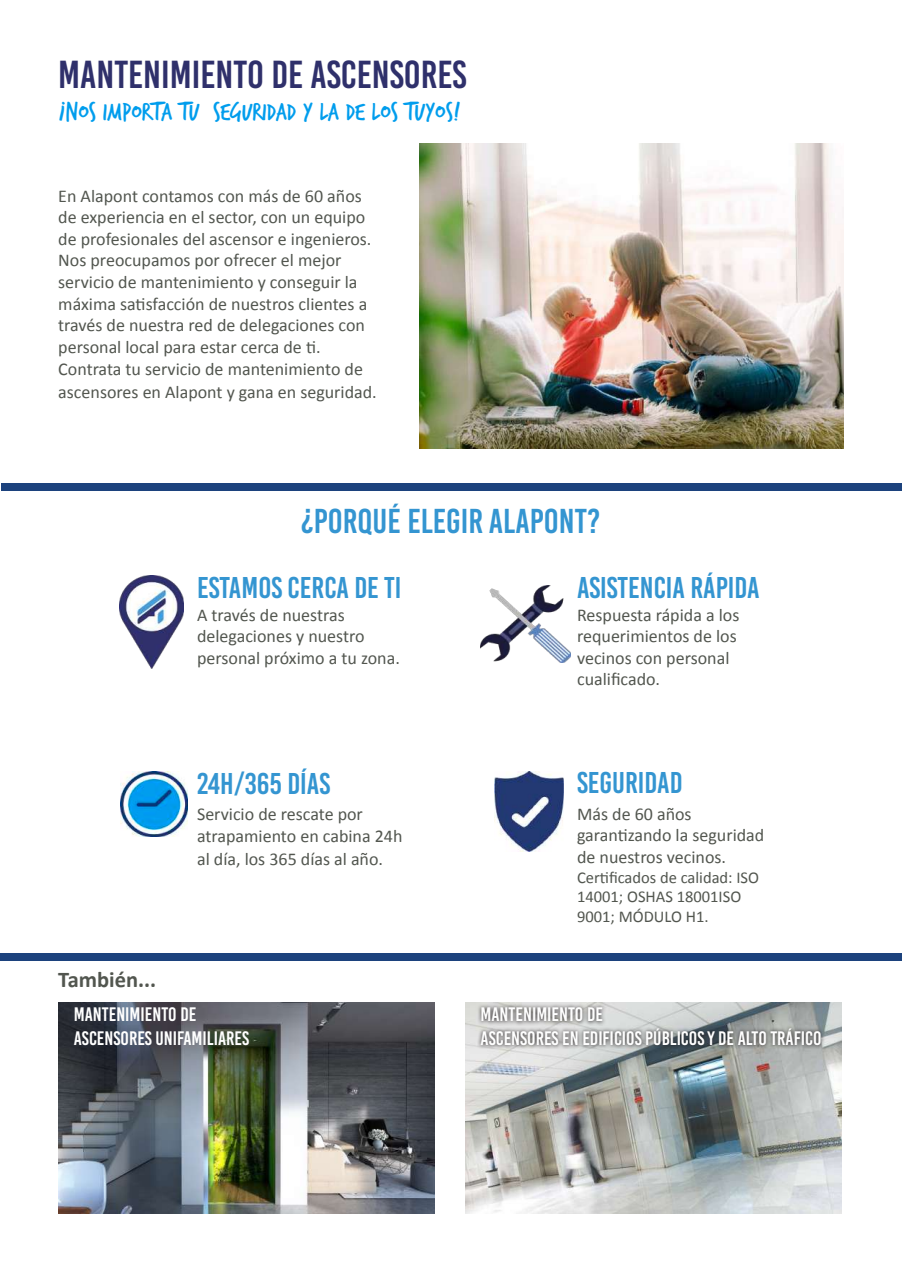
<style>
.page{position:relative;width:902px;height:1272px;background:#fff}
.page>*{position:absolute;margin:0;border:0;box-sizing:border-box;transform-origin:0 0}
.t1{font:39px "Bebas Kai";color:#2f306b}
.t2{font:34.5px "Bebas Kai";color:#3495d1}
.t3{font:30px "Bebas Kai";color:#3495d1}
.t4{font:27px "Trash Hand";color:#009ded}
.t5{font:700 22.5px "Calibri";color:#52564f}
.t6{font:19.5px/23.4px "Bebas Kai";color:#fff}
.t7{font:18px/21.6px "Calibri";color:#52564f}
.t8{font:16.5px/19.8px "Calibri";color:#52564f}
</style>
<div class="page">
<img style="left:120px;top:575px;width:63px;height:93px">
<img style="left:494px;top:771px;width:69px;height:81px">
<img style="left:480px;top:585px;width:90px;height:77px">
<img style="left:121px;top:771px;width:66px;height:65px">
<img style="left:419px;top:144px;width:424px;height:305px">
<div style="left:1px;top:483px;width:900px;height:8px;background:#1c427d"></div>
<div style="left:0;top:953px;width:901px;height:7px;background:#1c427d"></div>
<img style="left:465px;top:1002px;width:376px;height:211px">
<svg style="left:476px;top:1003px;width:348px;height:46px;background:#9da0a0"></svg>
<img style="left:58px;top:1002px;width:376px;height:211px">
<h1 class="t1" style="left:58px;top:53px;width:410px">MANTENIMIENTO DE ASCENSORES</h1>
<h3 class="t4" style="left:58px;top:98px;width:403px">¡Nos importa tu seguridad y la de los tuyos!</h3>
<p class="t7" style="left:58px;top:185px;width:315px">En Alapont contamos con más de 60 años de experiencia en el sector, con un equipo de profesionales del ascensor e ingenieros.<br>Nos preocupamos por ofrecer el mejor servicio de mantenimiento y conseguir la máxima satisfacción de nuestros clientes a través de nuestra red de delegaciones con personal local para estar cerca de ti.<br>Contrata tu servicio de mantenimiento de</p>
<p class="t7" style="left:58px;top:381px;width:320px">ascensores en Alapont y gana en seguridad.</p>
<h2 class="t2" style="left:301px;top:502px;width:301px">¿PORQUÉ ELEGIR ALAPONT?</h2>
<h3 class="t3" style="left:197px;top:572px;width:206px">ESTAMOS CERCA DE TI</h3>
<h3 class="t3" style="left:577px;top:571px;width:184px">ASISTENCIA RÁPIDA</h3>
<p class="t7" style="left:197px;top:604px;width:204px">A través de nuestras delegaciones y nuestro personal próximo a tu zona.</p>
<p class="t7" style="left:577px;top:604px;width:164px">Respuesta rápida a los requerimientos de los vecinos con personal cualificado.</p>
<h3 class="t3" style="left:197px;top:767px;width:134px">24H/365 DÍAS</h3>
<h3 class="t3" style="left:577px;top:766px;width:107px">SEGURIDAD</h3>
<p class="t7" style="left:197px;top:803px;width:207px">Servicio de rescate por atrapamiento en cabina 24h</p>
<p class="t7" style="left:197px;top:848px;width:187px">al día, los 365 días al año.</p>
<p class="t7" style="left:577px;top:802px;width:189px">Más de 60 años garantizando la seguridad de nuestros vecinos.</p>
<p class="t8" style="left:577px;top:867px;width:183px">Certificados de calidad: ISO<br>14001; OSHAS 18001ISO<br>9001; MÓDULO H1.</p>
<p class="t5" style="left:58px;top:965px;width:99px">También...</p>
<p class="t6" style="left:74px;top:1003px;width:177px">MANTENIMIENTO DE<br>ASCENSORES UNIFAMILIARES</p>
<p class="t6" style="left:480px;top:1003px;width:342px">MANTENIMIENTO DE<br>ASCENSORES EN EDIFICIOS PÚBLICOS Y DE ALTO TRÁFICO</p>
</div>
